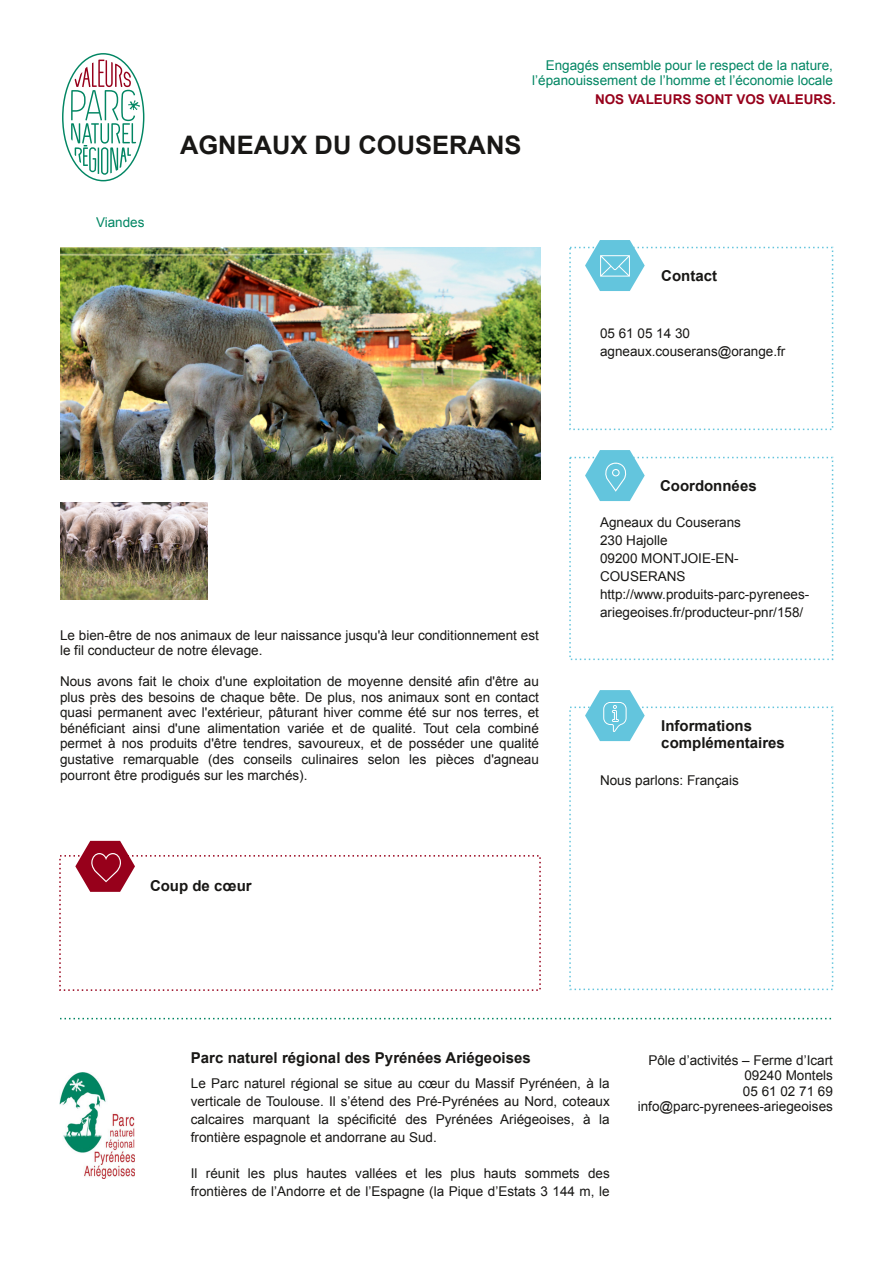
<style>
.page{position:relative;width:893px;height:1263px;background:#fff}
.page>*{position:absolute;margin:0;border:0;box-sizing:border-box;transform-origin:0 0}
.t1{font:700 25.5px "Arial";color:#181715}
.t2{font:700 15px/17.2px "Arial";color:#181715}
.t3{font:13.5px/15.5px "Arial";color:#181715}
.t4{font:13.5px/15.5px "Arial";color:#028663;text-align:right}
.t5{font:700 13.5px "Arial";color:#97001b}
</style>
<div class="page">
<img style="left:60px;top:1072px;width:74px;height:106px">
<svg style="left:60px;top:1018px;width:772px;height:1px"></svg>
<svg style="left:585px;top:690px;width:60px;height:51px"></svg>
<svg style="left:585px;top:450px;width:60px;height:51px"></svg>
<svg style="left:585px;top:240px;width:60px;height:51px"></svg>
<svg style="left:75px;top:841px;width:60px;height:51px"></svg>
<img style="left:60px;top:502px;width:147px;height:98px">
<img style="left:60px;top:248px;width:480px;height:232px">
<svg style="left:62px;top:53px;width:83px;height:129px"></svg>
<p class="t4" style="left:532px;top:57px;width:302px">Engagés ensemble pour le respect de la nature, l’épanouissement de l’homme et l’économie locale</p>
<p class="t4" style="left:96px;top:215px;width:50px">Viandes</p>
<h1 class="t1" style="left:180px;top:131px;width:343px">AGNEAUX DU COUSERANS</h1>
<p class="t3" style="left:60px;top:627px;width:480px">Le bien-être de nos animaux de leur naissance jusqu'à leur conditionnement est le fil conducteur de notre élevage.</p>
<p class="t3" style="left:60px;top:674px;width:480px;text-align:justify">Nous avons fait le choix d'une exploitation de moyenne densité afin d'être au plus près des besoins de chaque bête. De plus, nos animaux sont en contact quasi permanent avec l'extérieur, pâturant hiver comme été sur nos terres, et bénéficiant ainsi d'une alimentation variée et de qualité. Tout cela combiné permet à nos produits d'être tendres, savoureux, et de posséder une qualité gustative remarquable (des conseils culinaires selon les pièces d'agneau pourront être prodigués sur les marchés).</p>
<p class="t2" style="left:150px;top:877px;width:103px">Coup de cœur</p>
<p class="t5" style="left:595px;top:92px;width:242px">NOS VALEURS SONT VOS VALEURS.</p>
<p class="t2" style="left:661px;top:267px;width:57px">Contact</p>
<p class="t3" style="left:600px;top:324px;width:187px;line-height:18px">05 61 05 14 30 agneaux.couserans@orange.fr</p>
<p class="t2" style="left:660px;top:477px;width:98px">Coordonnées</p>
<p class="t3" style="left:600px;top:514px;width:211px;line-height:18px">Agneaux du Couserans<br>230 Hajolle<br>09200 MONTJOIE-EN-<br>COUSERANS http://www.produits-parc-pyrenees&shy;ariegeoises.fr/producteur-pnr/158/</p>
<p class="t2" style="left:661px;top:717px;width:125px">Informations complémentaires</p>
<p class="t3" style="left:600px;top:772px;width:140px">Nous parlons: Français</p>
<p class="t2" style="left:191px;top:1049px;width:341px">Parc naturel régional des Pyrénées Ariégeoises</p>
<p class="t3" style="left:191px;top:1074px;width:420px;line-height:18px;text-align:justify">Le Parc naturel régional se situe au cœur du Massif Pyrénéen, à la verticale de Toulouse. Il s’étend des Pré-Pyrénées au Nord, coteaux calcaires marquant la spécificité des Pyrénées Ariégeoises, à la frontière espagnole et andorrane au Sud.</p>
<p class="t3" style="left:191px;top:1164px;width:420px;line-height:18px">Il réunit les plus hautes vallées et les plus hauts sommets des frontières de l’Andorre et de l’Espagne (la Pique d’Estats 3 144 m, le</p>
<p class="t3" style="left:638px;top:1052px;width:197px;text-align:right">Pôle d’activités – Ferme d’Icart<br>09240 Montels<br>05 61 02 71 69 info@parc-pyrenees-ariegeoises</p>
</div>
